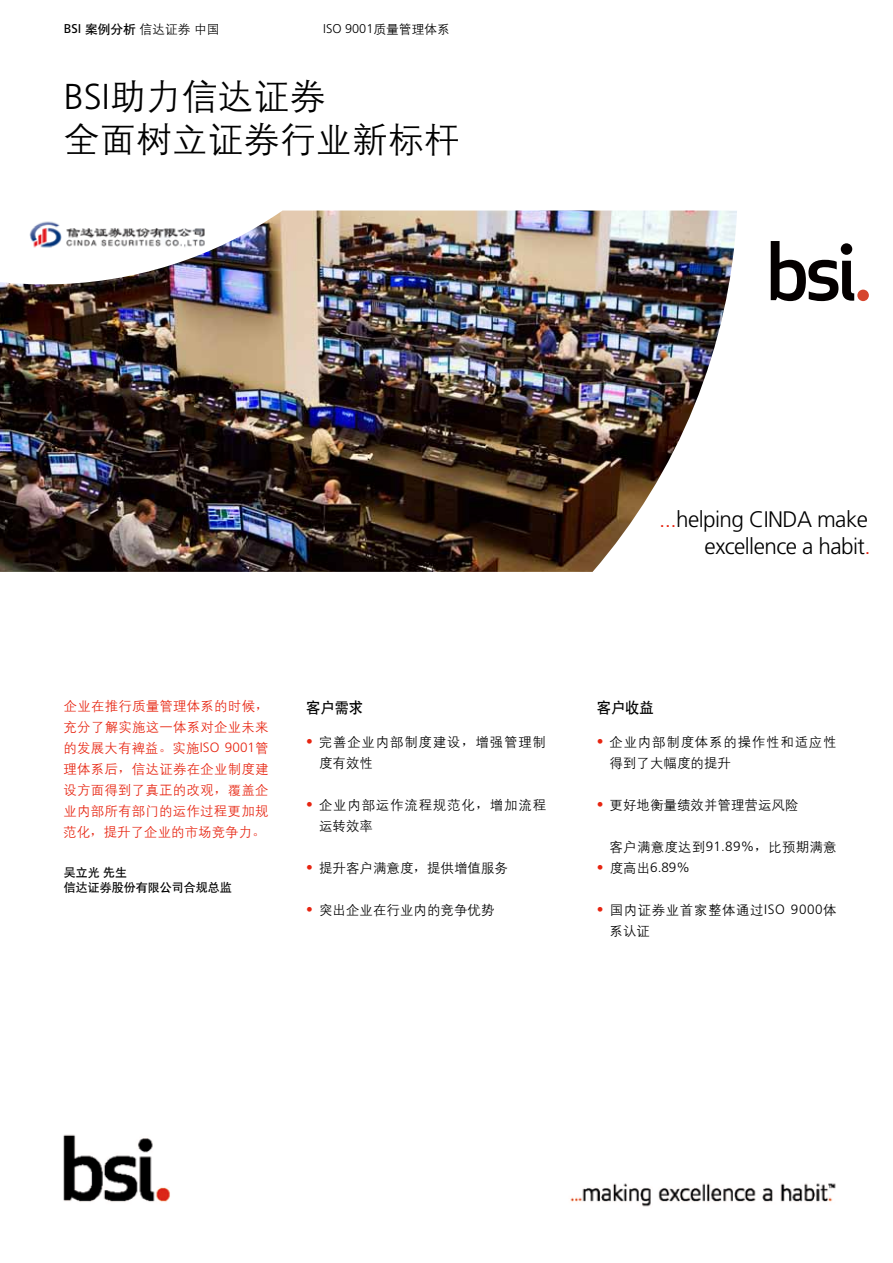
<style>
.page{position:relative;width:893px;height:1263px;background:#fff}
.page>*{position:absolute;margin:0;border:0;box-sizing:border-box;transform-origin:0 0}
.t1{font:36px/43.2px "H Yg 2 gj";color:#000}
.t2{font:300 22.5px/27px "Frutiger LT Std";letter-spacing:-.025em;color:#000;text-align:right}
.t3{font:15px "H Yb 1 gj";color:#000;scale:.95 1}
.t4{font:13.5px/21px "H Yg 2 gj";letter-spacing:.015em;color:#e72410;text-align:justify}
.t5{font:13.5px/21px "H Yg 2 gj";letter-spacing:.055em;color:#000}
.t6{font:13.5px "H Yg 2 gj";color:#000}
.t7{font:13.5px/21px "H Yg 2 gj";letter-spacing:.04em;color:#000}
.t8{font:13.5px "H Yg 2 gj";letter-spacing:.02em;color:#000}
.t9{font:300 13.5px "Frutiger LT Std";color:#000}
.t10{font:12.75px "H Yg 2 gj";color:#000}
.t11{font:300 12.75px "Frutiger LT Std";color:#000}
.t12{font:12px/15px "H Yb 1 gj";color:#000}
.s1{font-family:"Frutiger LT Std"}
.s2{font-family:"H Yb 1 gj"}
.s3{font-family:"H Yg 2 gj";font-weight:400}
.s4{font-family:"Frutiger LT Std";font-weight:300}
.s5{color:#e72410}
.s6{font-family:"Sim Sun"}
.s7{font-family:"Frutiger LT Std";font-weight:300;color:#e72410}
</style>
<div class="page">
<img style="left:63px;top:1134px;width:773px;height:73px">
<svg style="left:771px;top:241px;width:83px;height:60px"></svg>
<div style="left:857px;top:290px;width:12px;height:11px;background:#d6452d;border-radius:50%"></div>
<img style="left:0;top:211px;width:737px;height:361px">
<img style="left:26px;top:214px;width:182px;height:36px">
<p class="t10" style="left:64px;top:23px;width:157px"><span class="s1">BSI</span> <span class="s2">案例分析</span>信达证券中国</p>
<p class="t11" style="left:323px;top:22px;width:128px">ISO 9001<span class="s3">质量管理体系</span></p>
<h1 class="t1" style="left:64px;top:75px;width:398px"><span class="s4">BSI</span>助力信达证券<br>全面树立证券行业新标杆</h1>
<h2 class="t2" style="left:659px;top:506px;width:213px"><span class="s5">...</span>helping CINDA make excellence a habit<span class="s5">.</span></h2>
<p class="t4" style="left:63px;top:695px;width:207px">企业在推行质量管理体系的时候<span class="s6">，</span>充分了解实施这一体系对企业未来的发展大有裨益<span class="s6">。</span>实施<span class="s4">ISO 9001</span>管理体系后<span class="s6">，</span>信达证券在企业制度建设方面得到了真正的改观<span class="s6">，</span>覆盖企业内部所有部门的运作过程更加规范化<span class="s6">，</span>提升了企业的市场竞争力<span class="s6">。</span></p>
<p class="t12" style="left:64px;top:865px;width:169px">吴立光先生<br>信达证券股份有限公司合规总监</p>
<p class="t3" style="left:306px;top:700px;width:61px">客户需求</p>
<p class="t5" style="left:319px;top:731px;width:229px;text-indent:-13px"><span class="s7">•</span> 完善企业内部制度建设<span class="s6">，</span>增强管理制度有效性</p>
<p class="t5" style="left:319px;top:794px;width:229px;text-indent:-13px"><span class="s7">•</span> 企业内部运作流程规范化<span class="s6">，</span>增加流程运转效率</p>
<p class="t6" style="left:306px;top:861px;width:203px"><span class="s7">•</span> 提升客户满意度<span class="s6">，</span>提供增值服务</p>
<p class="t6" style="left:306px;top:903px;width:190px"><span class="s7">•</span> 突出企业在行业内的竞争优势</p>
<p class="t3" style="left:597px;top:700px;width:61px">客户收益</p>
<p class="t5" style="left:610px;top:731px;width:229px;text-indent:-13px"><span class="s7">•</span> 企业内部制度体系的操作性和适应性得到了大幅度的提升</p>
<p class="t6" style="left:597px;top:798px;width:203px"><span class="s7">•</span> 更好地衡量绩效并管理营运风险</p>
<p class="t8" style="left:610px;top:840px;width:229px">客户满意度达到<span class="s4">91.89%</span><span class="s6">，</span>比预期满意</p>
<p class="t9" style="left:597px;top:860px;width:95px"><span class="s5">•</span> <span class="s3">度高出</span>6.89%</p>
<p class="t7" style="left:610px;top:899px;width:229px;text-indent:-13px"><span class="s7">•</span> 国内证券业首家整体通过<span class="s4">ISO 9000</span>体系认证</p>
</div>
